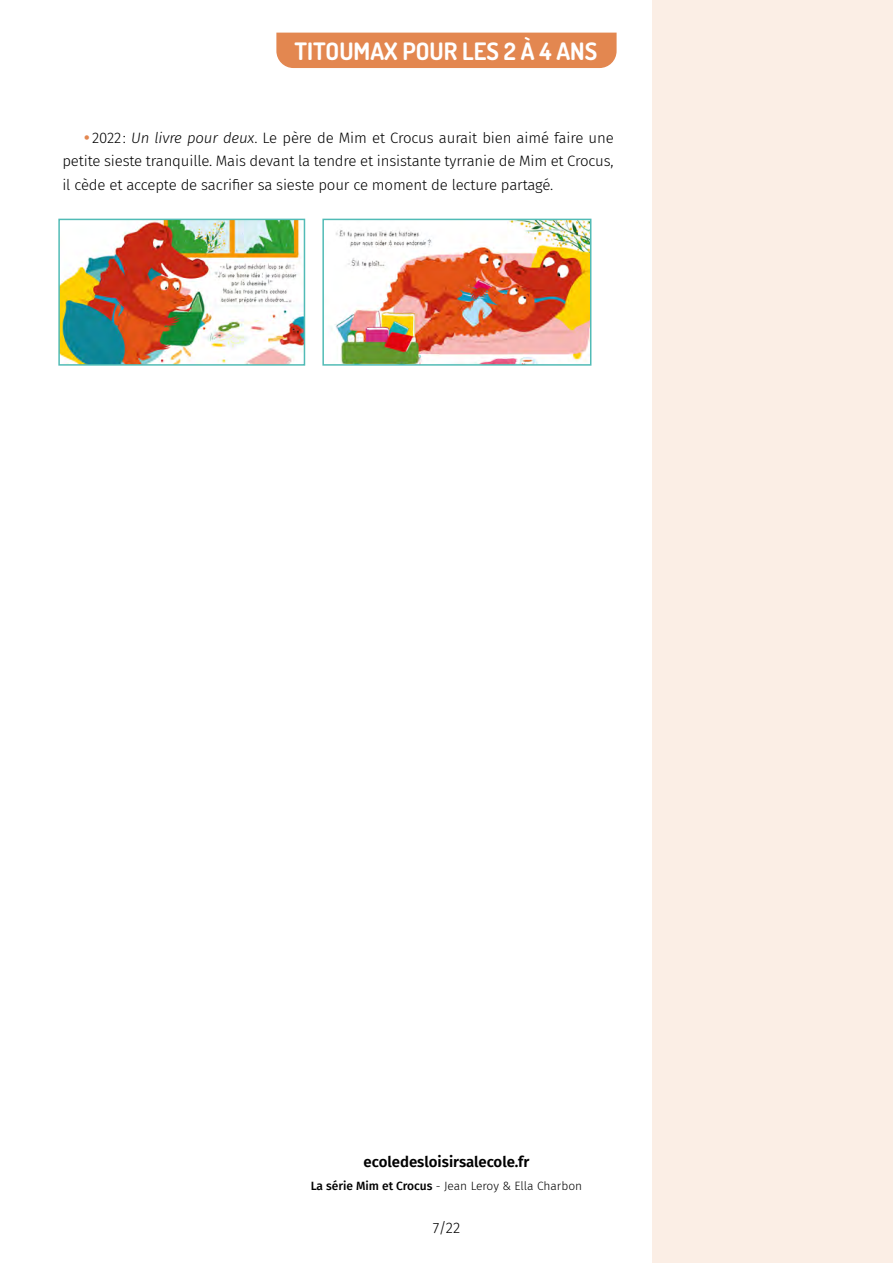
<style>
.page{position:relative;width:893px;height:1263px;background:#fff}
.page>*{position:absolute;margin:0;border:0;box-sizing:border-box;transform-origin:0 0}
.t1{font:700 24px "Dosis";color:#fff}
.t2{font:300 15px/23.2px "Fira Sans";letter-spacing:-.01em;color:#000;text-align:justify}
.t3{font:600 15px "Fira Sans";color:#000}
.t4{font:300 12px "Fira Sans";color:#000}
.s1{font-style:italic}
.s2{font-weight:500}
</style>
<div class="page">
<div style="left:652px;top:0;width:241px;height:1263px;background:#fbeee5"></div>
<hr style="left:0;top:0;width:1px;height:1263px;background:#fbeee5">
<div style="left:276px;top:33px;width:341px;height:35px;background:#e38750"></div>
<img style="left:61px;top:222px;width:241px;height:141px">
<div style="left:58px;top:219px;width:247px;height:147px;border:2px solid #51bbb6"></div>
<img style="left:331px;top:222px;width:257px;height:141px">
<div style="left:322px;top:219px;width:269px;height:147px;border:2px solid #51bbb6"></div>
<h1 class="t1" style="left:295px;top:35px;width:304px">TITOUMAX POUR LES 2 À 4 ANS</h1>
<p class="t2" style="left:62px;top:126px;width:553px;text-indent:30px">2022: <span class="s1">Un livre pour deux</span>. Le père de Mim et Crocus aurait bien aimé faire une petite sieste tranquille. Mais devant la tendre et insistante tyrranie de Mim et Crocus, il cède et accepte de sacrifier sa sieste pour ce moment de lecture partagé.</p>
<p class="t3" style="left:364px;top:1149px;width:167px">ecoledesloisirsalecole.fr</p>
<p class="t4" style="left:311px;top:1177px;width:273px"><span class="s2">La série Mim et Crocus</span> - Jean Leroy &amp; Ella Charbon</p>
<p class="t2" style="left:433px;top:1216px;width:29px">7/22</p>
</div>
